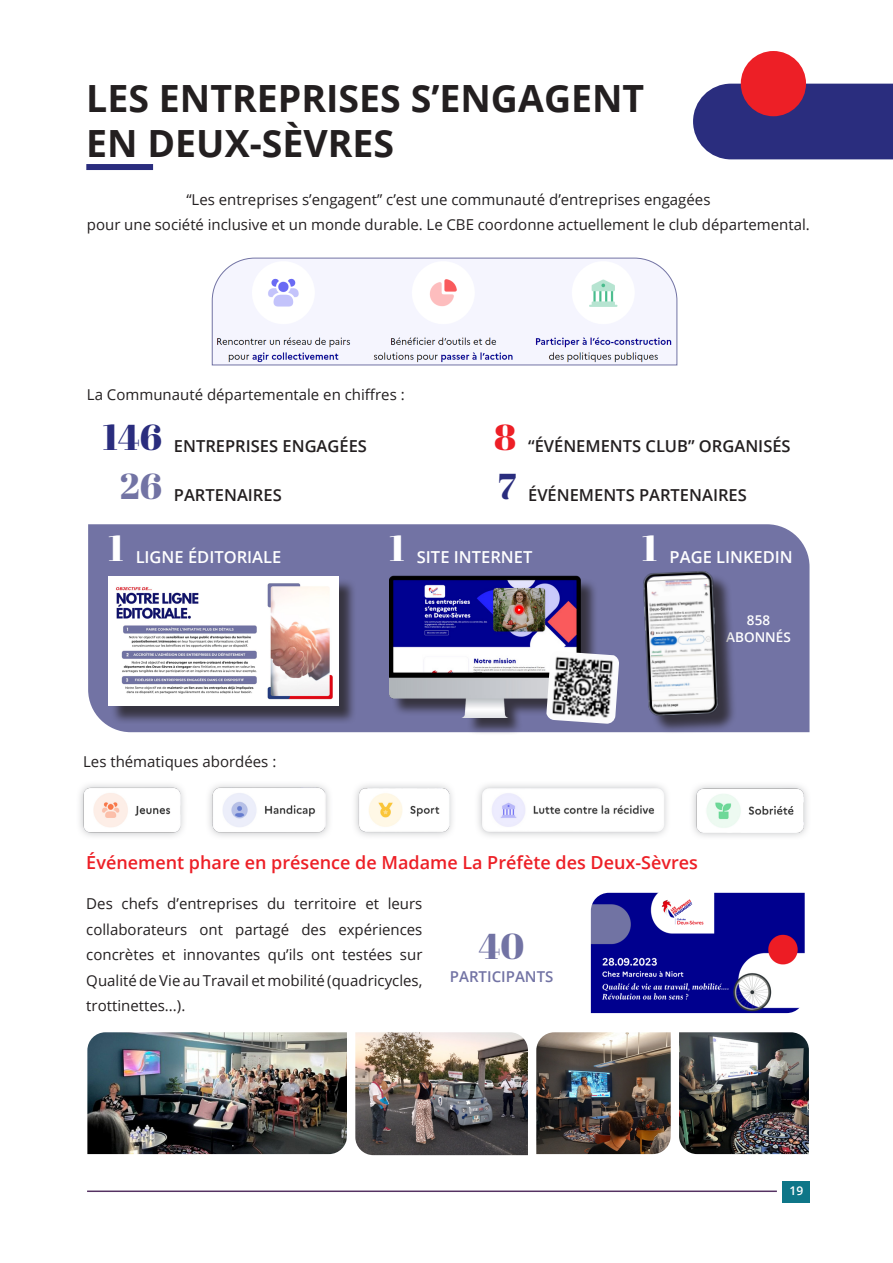
<style>
.page{position:relative;width:893px;height:1263px;background:#fff}
.page>*{position:absolute;margin:0;border:0;box-sizing:border-box;transform-origin:0 0}
.Head_30_30_100_Bold_L{font:700 37.5px "Open Sans";color:#231f20}
.Table_txt_1_8_22{font:36px "Abril Fatface";color:#2a2d7e}
.Table_txt_1_8_22-2{font:36px "Abril Fatface";color:#7273a4}
.Table_txt_1_8_22-3{font:36px "Abril Fatface";color:#fff}
.Table_txt_1_8_22-4{font:36px "Abril Fatface";color:#ed1f26}
.Table_txt_1_8_22-5{font:600 18px "Open Sans";color:#ed1f26}
.Table_txt_1_8_22-6{font:600 16.5px "Open Sans";color:#231f20}
.Table_txt_1_8_22-7{font:600 16.5px "Open Sans";color:#fff}
.Table_txt_1_8_22-8{font:15px/25.5px "Open Sans";color:#231f20;text-align:justify}
.Table_txt_1_8_22-9{font:600 15px "Open Sans";color:#7273a4}
.Table_txt_1_8_22-10{font:600 13.5px "Open Sans";color:#fff}
.t1{font:600 12px "Open Sans";color:#fff}
</style>
<div class="page">
<img style="left:536px;top:1032px;width:135px;height:122px">
<img style="left:355px;top:1032px;width:173px;height:123px">
<img style="left:679px;top:1032px;width:130px;height:122px">
<img style="left:87px;top:1032px;width:260px;height:122px">
<svg style="left:211px;top:257px;width:467px;height:109px"></svg>
<div style="left:693px;top:84px;width:200px;height:75px;background:#2a2d7e"></div>
<div style="left:741px;top:51px;width:65px;height:65px;background:#ed1f26;border-radius:50%"></div>
<hr style="left:87px;top:1190px;width:690px;height:2px;background:#553262">
<div style="left:783px;top:1181px;width:27px;height:21px;background:#0e7688"></div>
<div style="left:86px;top:164px;width:67px;height:6px;background:#2a2d7e"></div>
<div style="left:689px;top:780px;width:122px;height:60px;background:#a8a9ad;opacity:.75"></div>
<img style="left:697px;top:788px;width:108px;height:44px">
<div style="left:474px;top:780px;width:197px;height:60px;background:#a8a9ad;opacity:.75"></div>
<img style="left:481px;top:788px;width:183px;height:44px">
<div style="left:351px;top:780px;width:105px;height:60px;background:#a8a9ad;opacity:.75"></div>
<img style="left:358px;top:788px;width:91px;height:44px">
<div style="left:205px;top:780px;width:128px;height:60px;background:#a8a9ad;opacity:.75"></div>
<img style="left:212px;top:788px;width:114px;height:44px">
<div style="left:75px;top:780px;width:113px;height:60px;background:#a8a9ad;opacity:.75"></div>
<img style="left:83px;top:788px;width:97px;height:44px">
<img style="left:591px;top:893px;width:214px;height:120px">
<div style="left:88px;top:524px;width:721px;height:208px;background:#7273a4"></div>
<div style="left:110px;top:578px;width:247px;height:146px;background:#231f20;opacity:.75"></div>
<img style="left:108px;top:576px;width:231px;height:130px">
<div style="left:392px;top:578px;width:206px;height:158px;background:#231f20;opacity:.75"></div>
<img style="left:389px;top:572px;width:191px;height:145px">
<img style="left:546px;top:651px;width:73px;height:73px">
<div style="left:646px;top:574px;width:91px;height:160px;background:#231f20;opacity:.75"></div>
<img style="left:642px;top:570px;width:79px;height:148px">
<p class="Head_30_30_100_Bold_L" style="left:86px;top:72px;width:560px">LES ENTREPRISES S’ENGAGENT</p>
<p class="Head_30_30_100_Bold_L" style="left:86px;top:117px;width:309px">EN DEUX-SÈVRES</p>
<p class="Table_txt_1_8_22-8" style="left:186px;top:186px;width:526px">“Les entreprises s’engagent” c’est une communauté d’entreprises engagées</p>
<p class="Table_txt_1_8_22-8" style="left:87px;top:212px;width:724px">pour une société inclusive et un monde durable. Le CBE coordonne actuellement le club départemental.</p>
<p class="Table_txt_1_8_22-8" style="left:87px;top:382px;width:319px">La Communauté départementale en chiffres :</p>
<p class="Table_txt_1_8_22" style="left:103px;top:412px;width:61px">146</p>
<p class="Table_txt_1_8_22-6" style="left:174px;top:435px;width:195px">ENTREPRISES ENGAGÉES</p>
<p class="Table_txt_1_8_22-2" style="left:120px;top:461px;width:44px">26</p>
<p class="Table_txt_1_8_22-6" style="left:174px;top:483px;width:109px">PARTENAIRES</p>
<p class="Table_txt_1_8_22-4" style="left:494px;top:412px;width:23px">8</p>
<p class="Table_txt_1_8_22-6" style="left:528px;top:435px;width:264px">“ÉVÉNEMENTS CLUB” ORGANISÉS</p>
<p class="Table_txt_1_8_22" style="left:498px;top:461px;width:20px">7</p>
<p class="Table_txt_1_8_22-6" style="left:528px;top:483px;width:220px">ÉVÉNEMENTS PARTENAIRES</p>
<p class="Table_txt_1_8_22-3" style="left:108px;top:523px;width:17px">1</p>
<p class="Table_txt_1_8_22-7" style="left:136px;top:545px;width:147px">LIGNE ÉDITORIALE</p>
<p class="Table_txt_1_8_22-3" style="left:390px;top:523px;width:17px">1</p>
<p class="Table_txt_1_8_22-7" style="left:417px;top:545px;width:117px">SITE INTERNET</p>
<p class="Table_txt_1_8_22-3" style="left:642px;top:523px;width:17px">1</p>
<p class="Table_txt_1_8_22-7" style="left:670px;top:545px;width:125px">PAGE LINKEDIN</p>
<p class="Table_txt_1_8_22-10" style="left:747px;top:610px;width:25px">858</p>
<p class="Table_txt_1_8_22-10" style="left:726px;top:628px;width:66px">ABONNÉS</p>
<p class="Table_txt_1_8_22-8" style="left:83px;top:748px;width:195px">Les thématiques abordées :</p>
<p class="Table_txt_1_8_22-5" style="left:86px;top:850px;width:613px">Événement phare en présence de Madame La Préfète des Deux-Sèvres</p>
<p class="Table_txt_1_8_22-8" style="left:86px;top:891px;width:338px">Des chefs d’entreprises du territoire et leurs collaborateurs ont partagé des expériences concrètes et innovantes qu’ils ont testées sur Qualité de Vie au Travail et mobilité (quadricycles, trottinettes...).</p>
<p class="Table_txt_1_8_22-2" style="left:479px;top:921px;width:47px">40</p>
<p class="Table_txt_1_8_22-9" style="left:450px;top:966px;width:105px">PARTICIPANTS</p>
<p class="t1" style="left:789px;top:1183px;width:15px">19</p>
</div>
